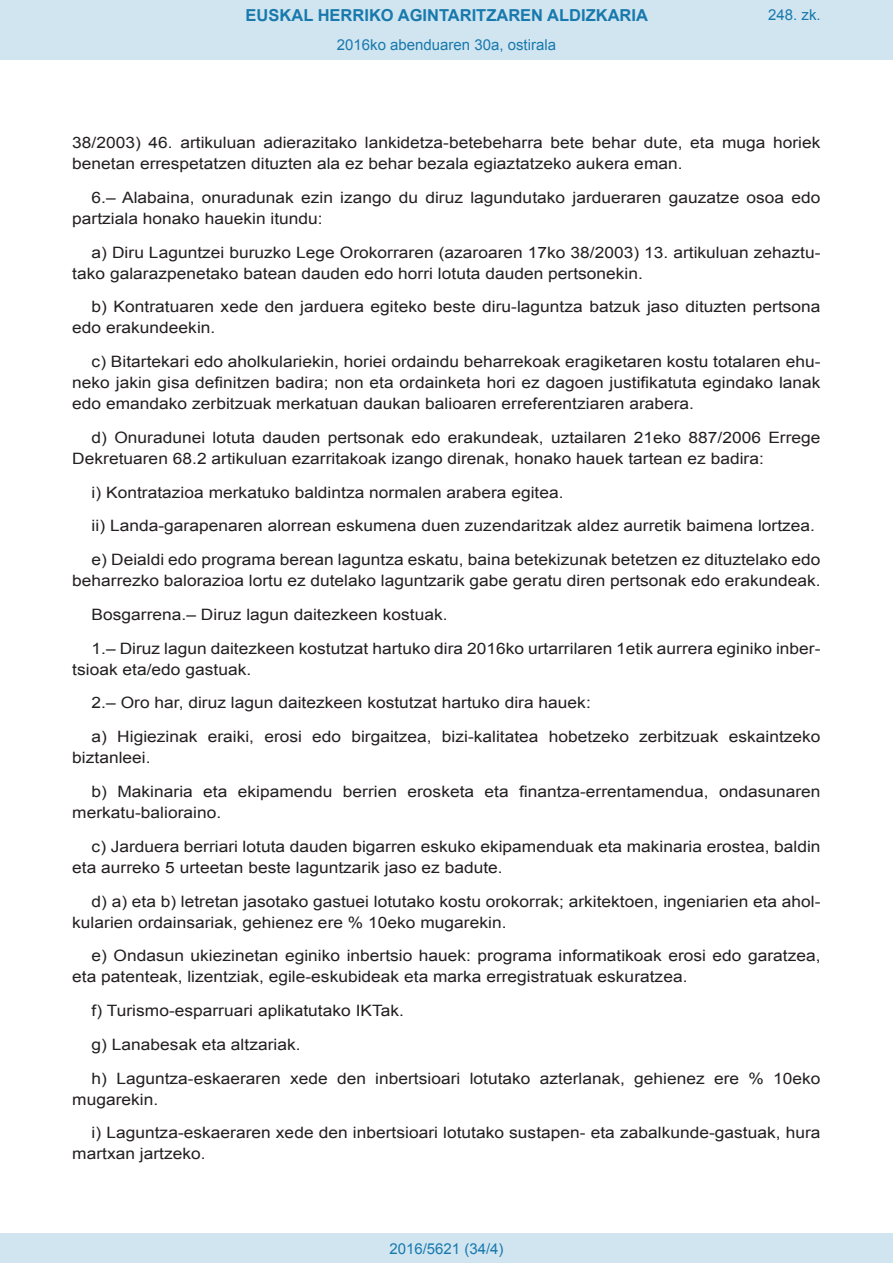
<style>
.page{position:relative;width:893px;height:1263px;background:#fff}
.page>*{position:absolute;margin:0;border:0;box-sizing:border-box;transform-origin:0 0}
.t1{font:700 16.5px "Arial";color:#1879ad}
.BOPVDetalle{font:15.6px/21px "Arial";color:#231f20;scale:1.11 1}
.Paginacion_Centro{font:15px "Arial";color:#1879ad}
</style>
<div class="page">
<div style="left:0;top:0;width:893px;height:60px;background:#d0e5f0"></div>
<div style="left:0;top:1233px;width:893px;height:30px;background:#d0e5f0"></div>
<p class="t1" style="left:246px;top:4px;width:404px">EUSKAL HERRIKO AGINTARITZAREN ALDIZKARIA</p>
<p class="Paginacion_Centro" style="left:337px;top:35px;width:221px">2016ko abenduaren 30a, ostirala</p>
<p class="Paginacion_Centro" style="left:768px;top:5px;width:54px">248. zk.</p>
<p class="BOPVDetalle" style="left:72px;top:132px;width:676px">38/2003) 46. artikuluan adierazitako lankidetza-betebeharra bete behar dute, eta muga horiek benetan errespetatzen dituzten ala ez behar bezala egiaztatzeko aukera eman.</p>
<p class="BOPVDetalle" style="left:72px;top:187px;width:676px;text-indent:19px">6.– Alabaina, onuradunak ezin izango du diruz lagundutako jardueraren gauzatze osoa edo partziala honako hauekin itundu:</p>
<p class="BOPVDetalle" style="left:72px;top:242px;width:676px;text-indent:19px">a) Diru Laguntzei buruzko Lege Orokorraren (azaroaren 17ko 38/2003) 13. artikuluan zehaztu&shy;tako galarazpenetako batean dauden edo horri lotuta dauden pertsonekin.</p>
<p class="BOPVDetalle" style="left:72px;top:297px;width:676px;text-indent:19px">b) Kontratuaren xede den jarduera egiteko beste diru-laguntza batzuk jaso dituzten pertsona edo erakundeekin.</p>
<p class="BOPVDetalle" style="left:72px;top:351px;width:676px;text-align:justify;text-indent:19px">c) Bitartekari edo aholkulariekin, horiei ordaindu beharrekoak eragiketaren kostu totalaren ehu&shy;neko jakin gisa definitzen badira; non eta ordainketa hori ez dagoen justifikatuta egindako lanak edo emandako zerbitzuak merkatuan daukan balioaren erreferentziaren arabera.</p>
<p class="BOPVDetalle" style="left:72px;top:427px;width:676px;text-indent:19px">d) Onuradunei lotuta dauden pertsonak edo erakundeak, uztailaren 21eko 887/2006 Errege<br>Dekretuaren 68.2 artikuluan ezarritakoak izango direnak, honako hauek tartean ez badira:</p>
<p class="BOPVDetalle" style="left:92px;top:482px;width:427px">i) Kontratazioa merkatuko baldintza normalen arabera egitea.</p>
<p class="BOPVDetalle" style="left:92px;top:516px;width:653px">ii) Landa-garapenaren alorrean eskumena duen zuzendaritzak aldez aurretik baimena lortzea.</p>
<p class="BOPVDetalle" style="left:72px;top:549px;width:676px;text-align:right">e) Deialdi edo programa berean laguntza eskatu, baina betekizunak betetzen ez dituztelako edo beharrezko balorazioa lortu ez dutelako laguntzarik gabe geratu diren pertsonak edo erakundeak.</p>
<p class="BOPVDetalle" style="left:92px;top:604px;width:322px">Bosgarrena.– Diruz lagun daitezkeen kostuak.</p>
<p class="BOPVDetalle" style="left:72px;top:638px;width:676px;text-indent:19px">1.– Diruz lagun daitezkeen kostutzat hartuko dira 2016ko urtarrilaren 1etik aurrera eginiko inber&shy;tsioak eta/edo gastuak.</p>
<p class="BOPVDetalle" style="left:92px;top:693px;width:451px">2.– Oro har, diruz lagun daitezkeen kostutzat hartuko dira hauek:</p>
<p class="BOPVDetalle" style="left:72px;top:726px;width:676px;text-indent:19px">a) Higiezinak eraiki, erosi edo birgaitzea, bizi-kalitatea hobetzeko zerbitzuak eskaintzeko biztanleei.</p>
<p class="BOPVDetalle" style="left:72px;top:781px;width:676px;text-indent:19px">b) Makinaria eta ekipamendu berrien erosketa eta finantza-errentamendua, ondasunaren merkatu-balioraino.</p>
<p class="BOPVDetalle" style="left:72px;top:836px;width:676px;text-indent:19px">c) Jarduera berriari lotuta dauden bigarren eskuko ekipamenduak eta makinaria erostea, baldin eta aurreko 5 urteetan beste laguntzarik jaso ez badute.</p>
<p class="BOPVDetalle" style="left:72px;top:891px;width:676px;text-indent:19px">d) a) eta b) letretan jasotako gastuei lotutako kostu orokorrak; arkitektoen, ingeniarien eta ahol&shy;kularien ordainsariak, gehienez ere % 10eko mugarekin.</p>
<p class="BOPVDetalle" style="left:72px;top:945px;width:676px;text-indent:19px">e) Ondasun ukiezinetan eginiko inbertsio hauek: programa informatikoak erosi edo garatzea, eta patenteak, lizentziak, egile-eskubideak eta marka erregistratuak eskuratzea.</p>
<p class="BOPVDetalle" style="left:92px;top:1000px;width:283px">f) Turismo-esparruari aplikatutako IKTak.</p>
<p class="BOPVDetalle" style="left:92px;top:1034px;width:190px">g) Lanabesak eta altzariak.</p>
<p class="BOPVDetalle" style="left:72px;top:1068px;width:676px;text-indent:19px">h) Laguntza-eskaeraren xede den inbertsioari lotutako azterlanak, gehienez ere % 10eko mugarekin.</p>
<p class="BOPVDetalle" style="left:72px;top:1122px;width:676px;text-indent:19px">i) Laguntza-eskaeraren xede den inbertsioari lotutako sustapen- eta zabalkunde-gastuak, hura martxan jartzeko.</p>
<p class="Paginacion_Centro" style="left:389px;top:1238px;width:116px">2016/5621 (34/4)</p>
</div>
